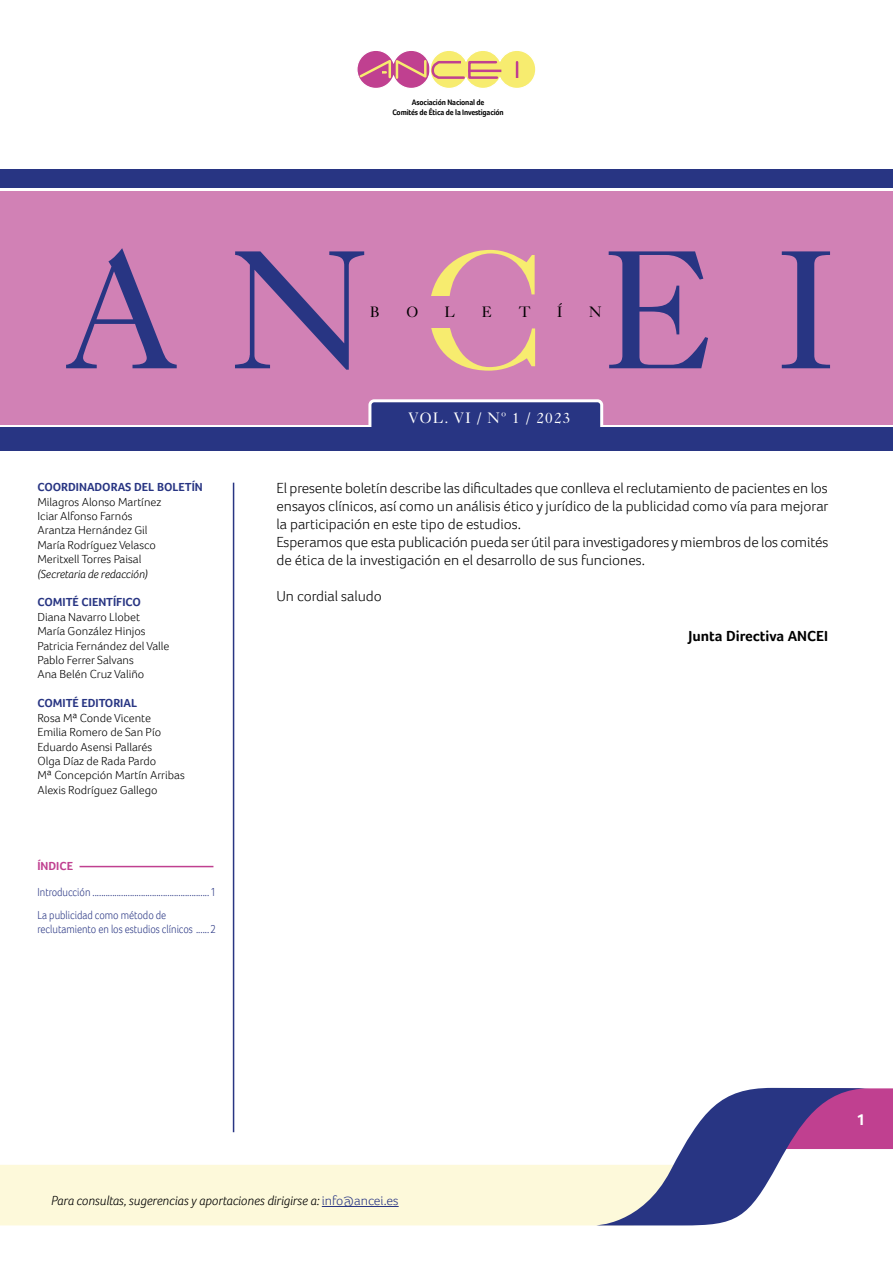
<style>
.page{position:relative;width:893px;height:1263px;background:#fff}
.page>*{position:absolute;margin:0;border:0;box-sizing:border-box;transform-origin:0 0}
.t1{font:169.35px "Caslon 540 LT Std";letter-spacing:.31em;color:#283583}
.t2{font:700 16.2px "Foco Corp";color:#fff}
.t3{font:15.15px "Caslon 540 LT Std";letter-spacing:.08em;color:#fff}
.t4{font:15.15px "Caslon 540 LT Std";color:#000}
.t5{font:300 15px/18px "Foco Corp";letter-spacing:-.005em;color:#000}
.t6{font:700 15px "Foco Corp";color:#000}
.t7{font:italic 300 13.5px "Foco Corp";color:#000}
.t8{font:300 12px/14.4px "Foco Corp";color:#000}
.t9{font:300 12px/23px "Foco Corp";color:#283583;scale:.85 1}
.t10{font:700 12px "Foco Corp";color:#283583}
.t11{font:italic 300 12px "Foco Corp";color:#000}
.t12{font:700 12px "Foco Corp";color:#c04090}
.t13{font:700 8.1px/10.6px "Foco Corp";letter-spacing:-.02em;color:#000;text-align:center;scale:.92 1}
.s1{color:#f7ec6f}
.s2{font-style:normal;color:#283583}
</style>
<div class="page">
<svg style="left:0;top:1088px;width:893px;height:137px"></svg>
<div style="left:0;top:191px;width:893px;height:233px;background:#d181b5"></div>
<div style="left:370px;top:401px;width:232px;height:35px;background:#283583;border-radius:4px"></div>
<div style="left:368px;top:399px;width:235px;height:38px;border:3px solid #fff;border-radius:4px"></div>
<div style="left:1px;top:169px;width:892px;height:19px;background:#283583"></div>
<hr style="left:322px;top:1206px;width:77px;height:1px;background:#283583">
<svg style="left:357px;top:51px;width:179px;height:37px"></svg>
<hr style="left:233px;top:483px;width:1px;height:649px;background:#283583">
<hr style="left:80px;top:866px;width:133px;height:1px;background:#c04090">
<div style="left:0;top:427px;width:893px;height:24px;background:#283583"></div>
<p class="t13" style="left:392px;top:97px;width:123px">Asociación Nacional de<br>Comités de Ética de la Investigación</p>
<h1 class="t1" style="left:64px;top:208px;width:776px">AN<span class="s1">C</span>EI</h1>
<p class="t4" style="left:370px;top:303px;width:12px">B</p>
<p class="t4" style="left:406px;top:303px;width:13px">O</p>
<p class="t4" style="left:444px;top:303px;width:12px">L</p>
<p class="t4" style="left:482px;top:303px;width:12px">E</p>
<p class="t4" style="left:519px;top:303px;width:13px">T</p>
<p class="t4" style="left:557px;top:303px;width:7px">Í</p>
<p class="t4" style="left:589px;top:303px;width:14px">N</p>
<p class="t10" style="left:37px;top:480px;width:167px">COORDINADORAS DEL BOLETÍN</p>
<p class="t8" style="left:37px;top:494px;width:125px">Milagros Alonso Martínez<br>Iciar Alfonso Farnós<br>Arantza Hernández Gil<br>María Rodríguez Velasco<br>Meritxell Torres Paisal</p>
<p class="t11" style="left:37px;top:567px;width:112px">(Secretaria de redacción)</p>
<p class="t10" style="left:37px;top:595px;width:105px">COMITÉ CIENTÍFICO</p>
<p class="t8" style="left:37px;top:609px;width:134px">Diana Navarro Llobet<br>María González Hinjos<br>Patricia Fernández del Valle<br>Pablo Ferrer Salvans<br>Ana Belén Cruz Valiño</p>
<p class="t10" style="left:37px;top:696px;width:101px">COMITÉ EDITORIAL</p>
<p class="t8" style="left:37px;top:710px;width:149px">Rosa Mª Conde Vicente<br>Emilia Romero de San Pío<br>Eduardo Asensi Pallarés<br>Olga Díaz de Rada Pardo<br>Mª Concepción Martín Arribas<br>Alexis Rodríguez Gallego</p>
<p class="t12" style="left:37px;top:859px;width:37px">ÍNDICE</p>
<p class="t9" style="left:37px;top:880px;width:211px">Introducción .....................................................1<br>La publicidad como método de</p>
<p class="t9" style="left:37px;top:917px;width:212px">reclutamiento en los estudios clínicos ......2</p>
<p class="t3" style="left:408px;top:409px;width:164px">VOL. VI / Nº 1 / 2023</p>
<p class="t5" style="left:276px;top:479px;width:554px">El presente boletín describe las dificultades que conlleva el reclutamiento de pacientes en los ensayos clínicos, así como un análisis ético y jurídico de la publicidad como vía para mejorar la participación en este tipo de estudios.<br>Esperamos que esta publicación pueda ser útil para investigadores y miembros de los comités de ética de la investigación en el desarrollo de sus funciones.</p>
<p class="t5" style="left:276px;top:587px;width:107px">Un cordial saludo</p>
<p class="t6" style="left:688px;top:627px;width:141px">Junta Directiva ANCEI</p>
<p class="t7" style="left:51px;top:1192px;width:349px">Para consultas, sugerencias y aportaciones dirigirse a: <span class="s2">info@ancei.es</span></p>
<p class="t2" style="left:856px;top:1110px;width:10px">1</p>
</div>
